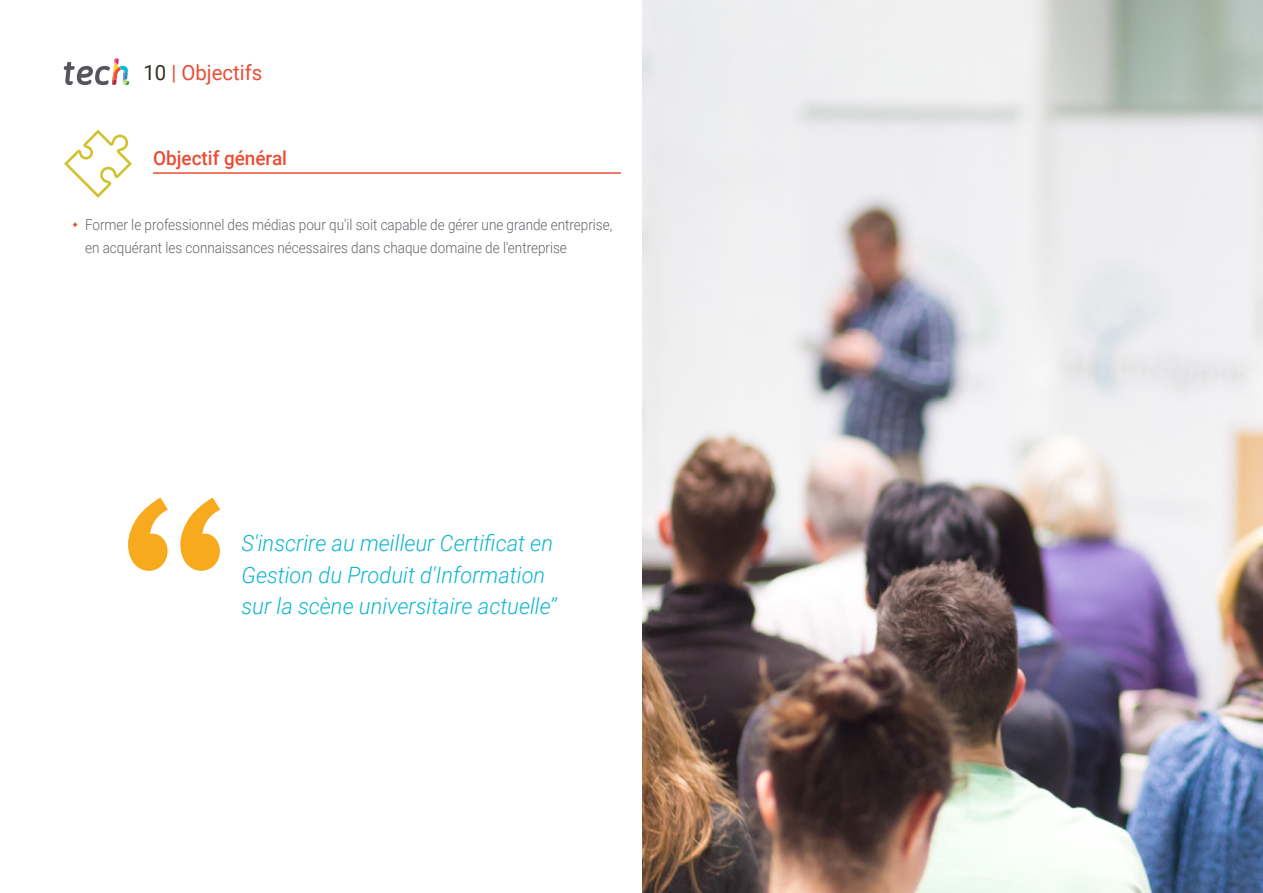
<style>
.page{position:relative;width:1263px;height:893px;background:#fff}
.page>*{position:absolute;margin:0;border:0;box-sizing:border-box;transform-origin:0 0}
.t1{font:italic 300 22.5px/31.5px "Roboto";color:#0fb6cf}
.t2{font:21px "Roboto";color:#e94d35}
.t3{font:500 19.5px "Roboto";color:#e94d35}
.t4{font:300 15px/22.5px "Roboto";color:#61646a;scale:.9 1}
.s1{color:#312e20}
.s2{color:#e94d36}
</style>
<div class="page">
<hr style="left:153px;top:173px;width:468px;height:1px;background:#e94d35">
<svg style="left:64px;top:130px;width:68px;height:68px"></svg>
<svg style="left:128px;top:498px;width:92px;height:73px"></svg>
<img style="left:642px;top:0;width:621px;height:893px">
<svg style="left:64px;top:58px;width:65px;height:28px"></svg>
<h2 class="t2" style="left:144px;top:57px;width:120px"><span class="s1">10</span> <span class="s2">|</span> Objectifs</h2>
<h3 class="t3" style="left:153px;top:144px;width:135px">Objectif général</h3>
<p class="t4" style="left:85px;top:213px;width:587px">Former le professionnel des médias pour qu'il soit capable de gérer une grande entreprise, en acquérant les connaissances nécessaires dans chaque domaine de l'entreprise</p>
<h1 class="t1" style="left:241px;top:526px;width:317px">S'inscrire au meilleur Certificat en<br>Gestion du Produit d'Information sur la scène universitaire actuelle’’</h1>
</div>
